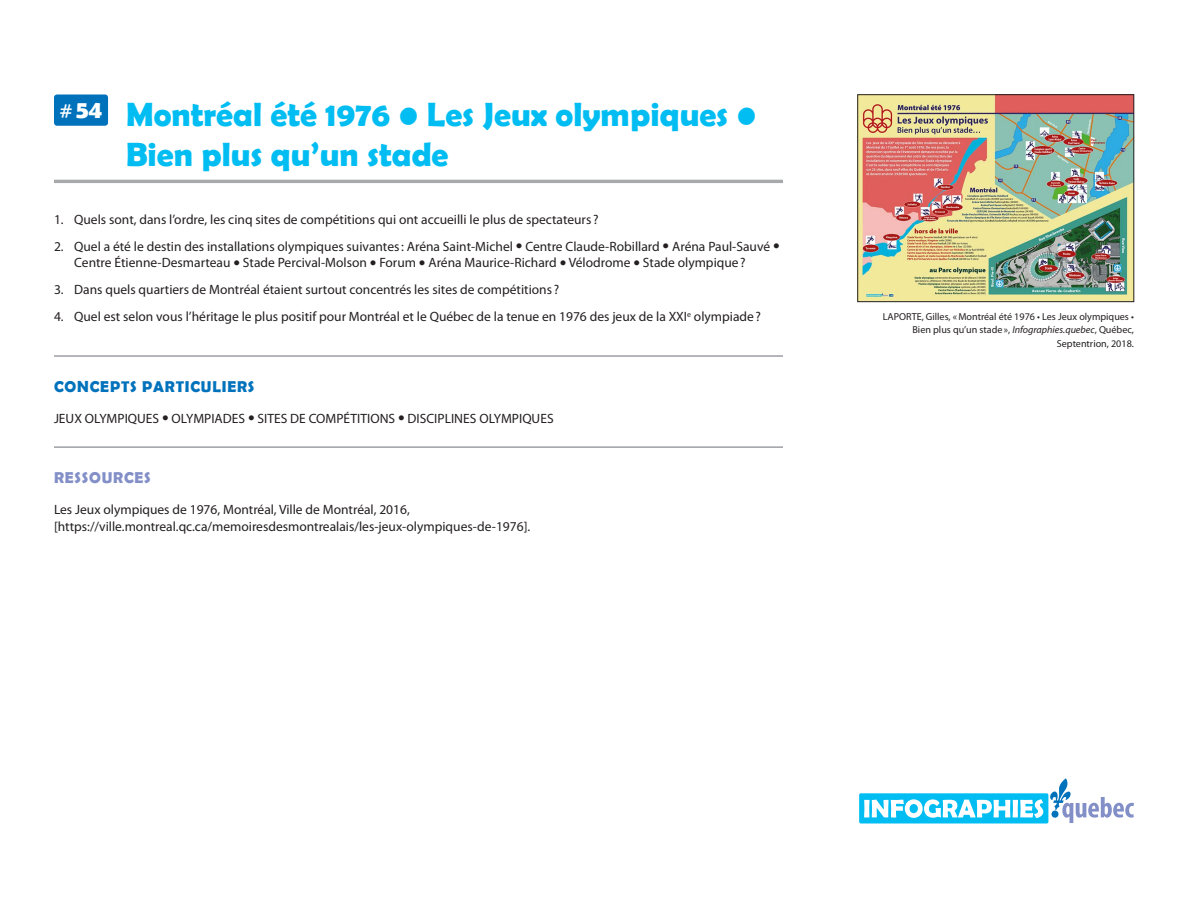
<style>
.page{position:relative;width:1188px;height:918px;background:#fff}
.page>*{position:absolute;margin:0;border:0;box-sizing:border-box;transform-origin:0 0}
.TITRE{font:700 33.75px/40.5px "Berlin Sans FB Demi";color:#01bdf2}
.t1{font:700 24.9px "Berlin Sans FB Demi";color:#fff}
.SOUS-TITRE-1{font:700 15.75px "Berlin Sans FB Demi";letter-spacing:.05em;color:#0072bc}
.SOUS-TITRE-2{font:700 15.75px "Berlin Sans FB Demi";letter-spacing:.05em;color:#838fc7}
.ÉNUMÉRATION{font:13.5px/16.8px "Myriad Pro";color:#231f20}
.TEXTE{font:10.2px/13.5px "Myriad Pro";color:#231f20;text-align:right}
.s1{font-size:18.75px}
.s2{font-size:23.7px}
.s3{font-style:italic}
</style>
<div class="page">
<hr style="left:54px;top:180px;width:729px;height:3px;background:#a8a9ad">
<hr style="left:54px;top:355px;width:729px;height:2px;background:#a8a9ad">
<hr style="left:54px;top:446px;width:729px;height:2px;background:#a8a9ad">
<svg style="left:859px;top:778px;width:275px;height:45px"></svg>
<img style="left:860px;top:96px;width:272px;height:204px">
<div style="left:858px;top:94px;width:276px;height:208px;border:1px solid #231f20"></div>
<div style="left:54px;top:94px;width:54px;height:32px;background:#0072bc;border-radius:3px"></div>
<p class="t1" style="left:60px;top:95px;width:44px"><span class="s1">#</span>54</p>
<p class="TITRE" style="left:126px;top:93px;width:632px">Montréal été 1976 • Les Jeux olympiques •<br>Bien plus qu’un stade</p>
<p class="ÉNUMÉRATION" style="left:54px;top:211px;width:546px">1. Quels sont, dans l’ordre, les cinq sites de compétitions qui ont accueilli le plus de spectateurs ?</p>
<p class="ÉNUMÉRATION" style="left:74px;top:238px;width:707px;text-indent:-20px">2. Quel a été le destin des installations olympiques suivantes: Aréna Saint-Michel <span class="s2">•</span> Centre Claude-Robillard <span class="s2">•</span> Aréna Paul-Sauvé <span class="s2">•<br></span>Centre Étienne-Desmarteau <span class="s2">•</span> Stade Percival-Molson <span class="s2">•</span> Forum <span class="s2">•</span> Aréna Maurice-Richard <span class="s2">•</span> Vélodrome <span class="s2">•</span> Stade olympique?</p>
<p class="ÉNUMÉRATION" style="left:54px;top:282px;width:507px">3. Dans quels quartiers de Montréal étaient surtout concentrés les sites de compétitions ?</p>
<p class="ÉNUMÉRATION" style="left:54px;top:309px;width:709px">4. Quel est selon vous l’héritage le plus positif pour Montréal et le Québec de la tenue en 1976 des jeux de la XXI<sup>e</sup> olympiade?</p>
<p class="SOUS-TITRE-1" style="left:54px;top:378px;width:202px">CONCEPTS PARTICULIERS</p>
<p class="ÉNUMÉRATION" style="left:54px;top:410px;width:501px">JEUX OLYMPIQUES <span class="s2">•</span> OLYMPIADES <span class="s2">•</span> SITES DE COMPÉTITIONS <span class="s2">•</span> DISCIPLINES OLYMPIQUES</p>
<p class="SOUS-TITRE-2" style="left:54px;top:469px;width:98px">RESSOURCES</p>
<p class="ÉNUMÉRATION" style="left:54px;top:501px;width:478px">Les Jeux olympiques de 1976, Montréal, Ville de Montréal, 2016, [https://ville.montreal.qc.ca/memoiresdesmontrealais/les-jeux-olympiques-de-1976].</p>
<p class="TEXTE" style="left:883px;top:310px;width:253px">LAPORTE, Gilles, «Montréal été 1976 • Les Jeux olympiques •<br>Bien plus qu’un stade», <span class="s3">Infographies.quebec</span>, Québec,<br>Septentrion, 2018.</p>
</div>
